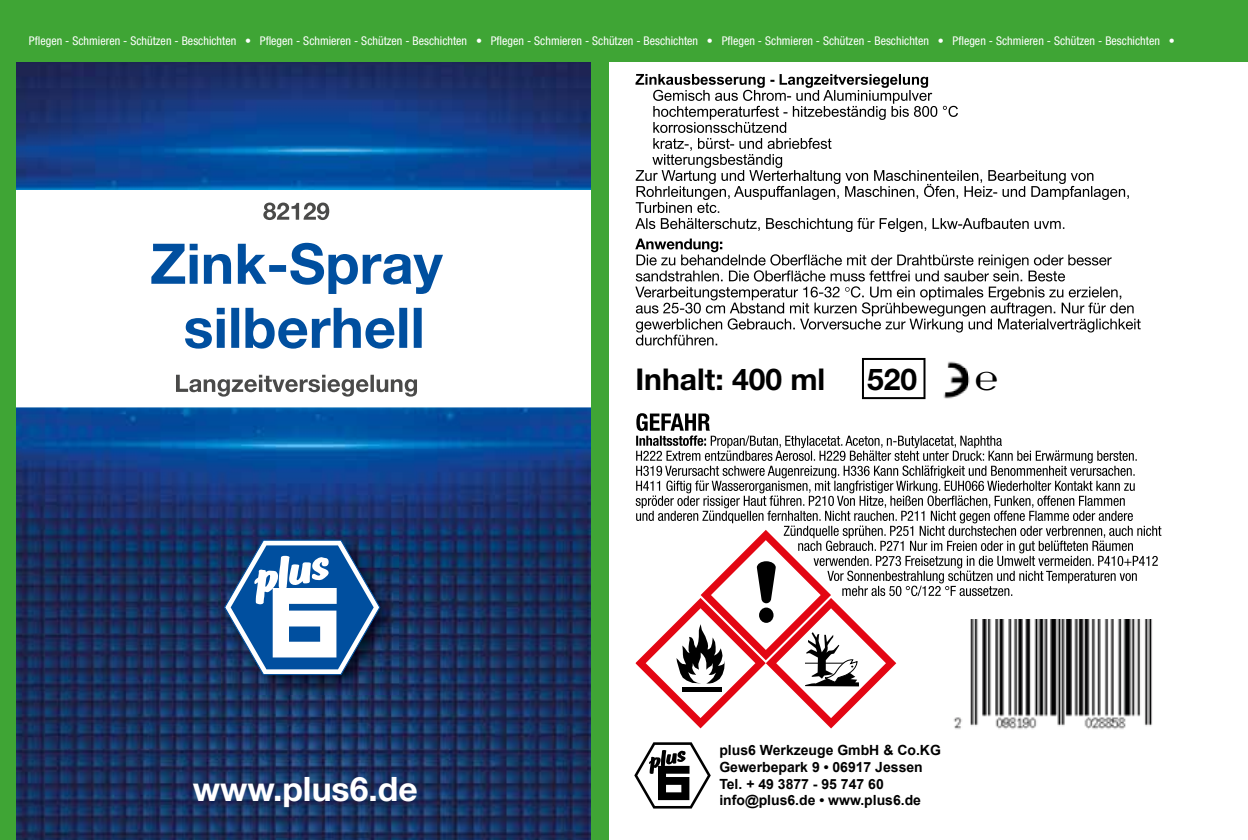
<style>
.page{position:relative;width:1248px;height:840px;background:#fff}
.page>*{position:absolute;margin:0;border:0;box-sizing:border-box;transform-origin:0 0}
.t1{font:700 33.6px "Helvetica Neue";color:#fff}
.t2{font:700 30px "Helvetica Neue";color:#000}
.t3{font:30px "Calibri";color:#000}
.t4{font:700 14px/16.8px "Arial";color:#000}
.t5{font:condensed 12px "Helvetica Neue";letter-spacing:.005em;color:#fff}
</style>
<div class="page">
<img style="left:16px;top:407px;width:575px;height:432px">
<img style="left:16px;top:61px;width:575px;height:128px">
<div style="left:591px;top:0;width:17px;height:839px;background:#3fa535"></div>
<div style="left:0;top:0;width:16px;height:839px;background:#3fa535"></div>
<div style="left:0;top:0;width:1247px;height:61px;background:#3fa535"></div>
<img style="left:222px;top:536px;width:176px;height:157px">
<svg style="left:224px;top:539px;width:156px;height:135px"></svg>
<svg style="left:634px;top:742px;width:76px;height:66px"></svg>
<svg style="left:176px;top:374px;width:241px;height:22px"></svg>
<svg style="left:185px;top:307px;width:236px;height:41px"></svg>
<svg style="left:151px;top:243px;width:292px;height:51px"></svg>
<svg style="left:263px;top:202px;width:66px;height:18px"></svg>
<svg style="left:635px;top:74px;width:493px;height:158px"></svg>
<svg style="left:635px;top:413px;width:526px;height:315px"></svg>
<svg style="left:635px;top:238px;width:505px;height:107px"></svg>
<svg style="left:862px;top:358px;width:63px;height:41px"></svg>
<img style="left:943px;top:361px;width:27px;height:38px">
<img style="left:943px;top:368px;width:24px;height:22px">
<img style="left:952px;top:619px;width:209px;height:110px">
<p class="t5" style="left:29px;top:34px;width:1147px">Pflegen - Schmieren - Schützen - Beschichten • Pflegen - Schmieren - Schützen - Beschichten • Pflegen - Schmieren - Schützen - Beschichten • Pflegen - Schmieren - Schützen - Beschichten • Pflegen - Schmieren - Schützen - Beschichten •</p>
<h1 class="t1" style="left:193px;top:767px;width:226px">www.plus6.de</h1>
<h2 class="t2" style="left:635px;top:360px;width:191px">Inhalt: 400 ml</h2>
<h2 class="t2" style="left:867px;top:360px;width:52px">520</h2>
<h2 class="t3" style="left:975px;top:361px;width:24px">℮</h2>
<p class="t4" style="left:719px;top:741px;width:223px">plus6 Werkzeuge GmbH &amp; Co.KG<br>Gewerbepark 9 • 06917 Jessen<br>Tel. + 49 3877 - 95 747 60 info@plus6.de • www.plus6.de</p>
</div>
